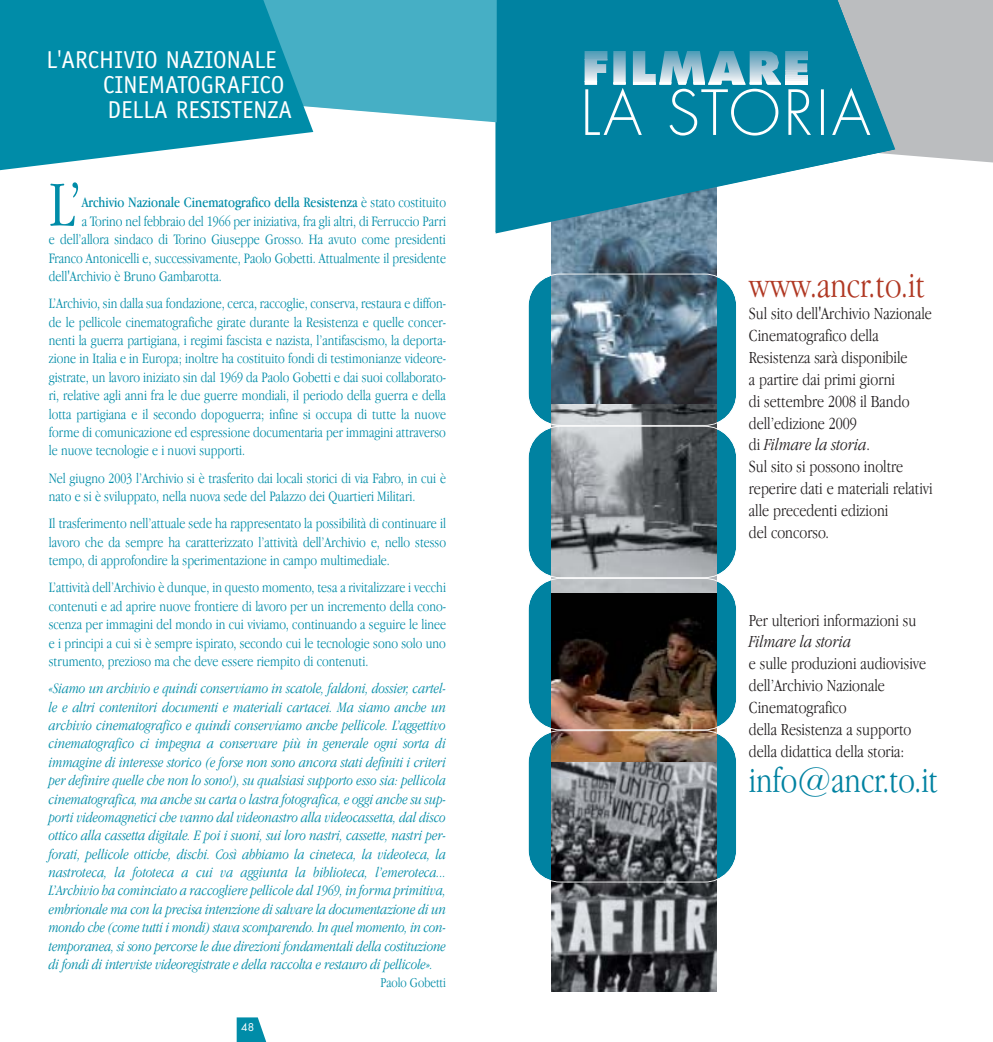
<style>
.page{position:relative;width:993px;height:1042px;background:#fff}
.page>*{position:absolute;margin:0;border:0;box-sizing:border-box;transform-origin:0 0}
.t1{font:300 66.85px "Apple Garamond";color:#008ca8}
.t2{font:300 36.75px "Apple Garamond";letter-spacing:-.005em;color:#0082a1}
.t3{font:300 36.75px "Apple Garamond";color:#b03823}
.t4{font:24.5px/25.4px "Officina Sans";color:#fff}
.t5{font:300 17.5px/21.9px "Apple Garamond";color:#231f20}
.t6{font:italic 300 17.5px "Apple Garamond";color:#231f20}
.t7{font:300 14.88px/18.4px "Apple Garamond";color:#008ca8;text-align:justify}
.t8{font:italic 300 14.88px/18.4px "Apple Garamond";letter-spacing:-.01em;color:#008ca8;text-align:justify}
.t9{font:14.88px "Apple Garamond";color:#008ca8}
.t10{font:300 14px "Apple Garamond";color:#008ca8}
.t11{font:10.5px "Futura";color:#fff}
.s1{font-weight:300}
.s2{font-style:italic}
.s3{font-size:35px}
</style>
<div class="page">
<svg style="left:313px;top:0;width:678px;height:163px;fill:#bbbdbf"></svg>
<div style="left:528px;top:731px;width:208px;height:151px;background:#0082a1;border-radius:32px"></div>
<div style="left:528px;top:426px;width:208px;height:151px;background:#0082a1;border-radius:32px"></div>
<div style="left:528px;top:578px;width:208px;height:152px;background:#0082a1;border-radius:32px"></div>
<div style="left:528px;top:274px;width:208px;height:151px;background:#0082a1;border-radius:32px"></div>
<img style="left:551px;top:233px;width:164px;height:171px">
<img style="left:551px;top:404px;width:164px;height:588px">
<div style="left:527px;top:274px;width:209px;height:152px;border:2px solid #fff;border-radius:32px"></div>
<div style="left:527px;top:426px;width:209px;height:152px;border:2px solid #fff;border-radius:32px"></div>
<div style="left:527px;top:578px;width:209px;height:152px;border:2px solid #fff;border-radius:32px"></div>
<div style="left:527px;top:730px;width:209px;height:152px;border:2px solid #fff;border-radius:32px"></div>
<svg style="left:495px;top:0;width:400px;height:233px;fill:#0082a1"></svg>
<hr style="left:820px;top:89px;width:3px;height:46px;background:#fff">
<svg style="left:831px;top:88px;width:39px;height:47px;background:#2b97b0"></svg>
<svg style="left:584px;top:51px;width:226px;height:85px;background:#419fb7"></svg>
<hr style="left:784px;top:77px;width:23px;height:2px;background:#e6edf2">
<hr style="left:784px;top:79px;width:23px;height:2px;background:#f1f4f7">
<hr style="left:784px;top:81px;width:23px;height:2px;background:#fff">
<hr style="left:784px;top:83px;width:23px;height:2px;background:#fff">
<svg style="left:236px;top:1017px;width:31px;height:25px"></svg>
<div style="left:313px;top:0;width:183px;height:122px;background:#46afc5"></div>
<svg style="left:1px;top:0;width:312px;height:170px;background:#1e99b2"></svg>
<h3 class="t4" style="left:103px;top:49px;width:190px;text-indent:-56px">L'ARCHIVIO NAZIONALE<br>CINEMATOGRAFICO<br>DELLA RESISTENZA</h3>
<h1 class="t1" style="left:49px;top:179px;width:35px">L’</h1>
<p class="t9" style="left:82px;top:197px;width:366px">Archivio Nazionale Cinematografico della Resistenza <span class="s1">è stato costituito</span></p>
<p class="t7" style="left:82px;top:213px;width:366px">a Torino nel febbraio del 1966 per iniziativa, fra gli altri, di Ferruccio Parri</p>
<p class="t7" style="left:49px;top:231px;width:398px">e dell’allora sindaco di Torino Giuseppe Grosso. Ha avuto come presidenti</p>
<p class="t7" style="left:49px;top:250px;width:398px">Franco Antonicelli e, successivamente, Paolo Gobetti. Attualmente il presidente</p>
<p class="t7" style="left:49px;top:268px;width:174px">dell'Archivio è Bruno Gambarotta.</p>
<p class="t7" style="left:49px;top:295px;width:398px">L’Archivio, sin dalla sua fondazione, cerca, raccoglie, conserva, restaura e diffon&shy;de le pellicole cinematografiche girate durante la Resistenza e quelle concer&shy;nenti la guerra partigiana, i regimi fascista e nazista, l’antifascismo, la deporta&shy;zione in Italia e in Europa; inoltre ha costituito fondi di testimonianze videore&shy;gistrate, un lavoro iniziato sin dal 1969 da Paolo Gobetti e dai suoi collaborato&shy;ri, relative agli anni fra le due guerre mondiali, il periodo della guerra e della lotta partigiana e il secondo dopoguerra; infine si occupa di tutte la nuove forme di comunicazione ed espressione documentaria per immagini attraverso le nuove tecnologie e i nuovi supporti.</p>
<p class="t7" style="left:49px;top:470px;width:398px">Nel giugno 2003 l’Archivio si è trasferito dai locali storici di via Fabro, in cui è nato e si è sviluppato, nella nuova sede del Palazzo dei Quartieri Militari.</p>
<p class="t7" style="left:49px;top:515px;width:398px">Il trasferimento nell’attuale sede ha rappresentato la possibilità di continuare il lavoro che da sempre ha caratterizzato l’attività dell’Archivio e, nello stesso tempo, di approfondire la sperimentazione in campo multimediale.</p>
<p class="t7" style="left:49px;top:580px;width:398px">L’attività dell’Archivio è dunque, in questo momento, tesa a rivitalizzare i vecchi contenuti e ad aprire nuove frontiere di lavoro per un incremento della cono&shy;scenza per immagini del mondo in cui viviamo, continuando a seguire le linee e i principi a cui si è sempre ispirato, secondo cui le tecnologie sono solo uno strumento, prezioso ma che deve essere riempito di contenuti.</p>
<p class="t8" style="left:49px;top:680px;width:398px">«Siamo un archivio e quindi conserviamo in scatole, faldoni, dossier, cartel&shy;le e altri contenitori documenti e materiali cartacei. Ma siamo anche un archivio cinematografico e quindi conserviamo anche pellicole. L’aggettivo cinematografico ci impegna a conservare più in generale ogni sorta di immagine di interesse storico (e forse non sono ancora stati definiti i criteri per definire quelle che non lo sono!), su qualsiasi supporto esso sia: pellicola cinematografica, ma anche su carta o lastra fotografica, e oggi anche su sup&shy;porti videomagnetici che vanno dal videonastro alla videocassetta, dal disco ottico alla cassetta digitale. E poi i suoni, sui loro nastri, cassette, nastri per&shy;forati, pellicole ottiche, dischi. Così abbiamo la cineteca, la videoteca, la nastroteca, la fototeca a cui va aggiunta la biblioteca, l’emeroteca...<br>L’Archivio ha cominciato a raccogliere pellicole dal 1969, in forma primitiva, embrionale ma con la precisa intenzione di salvare la documentazione di un mondo che (come tutti i mondi) stava scomparendo. In quel momento, in con&shy;temporanea, si sono percorse le due direzioni fondamentali della costituzione di fondi di interviste videoregistrate e della raccolta e restauro di pellicole».</p>
<p class="t10" style="left:380px;top:977px;width:67px">Paolo Gobetti</p>
<p class="t11" style="left:241px;top:1022px;width:14px">48</p>
<h2 class="t3" style="left:748px;top:272px;width:178px">www.ancr.to.it</h2>
<p class="t5" style="left:748px;top:304px;width:185px">Sul sito dell'Archivio Nazionale<br>Cinematografico della<br>Resistenza sarà disponibile<br>a partire dai primi giorni<br>di settembre 2008 il Bando dell’edizione 2009<br>di <span class="s2">Filmare la storia</span>.<br>Sul sito si possono inoltre reperire dati e materiali relativi alle precedenti edizioni<br>del concorso.</p>
<p class="t5" style="left:748px;top:610px;width:169px">Per ulteriori informazioni su</p>
<p class="t6" style="left:748px;top:635px;width:104px">Filmare la storia</p>
<p class="t5" style="left:748px;top:654px;width:179px">e sulle produzioni audiovisive dell’Archivio Nazionale<br>Cinematografico<br>della Resistenza a supporto della didattica della storia:</p>
<h2 class="t2" style="left:748px;top:766px;width:191px">info<span class="s3">@</span>ancr.to.it</h2>
</div>
